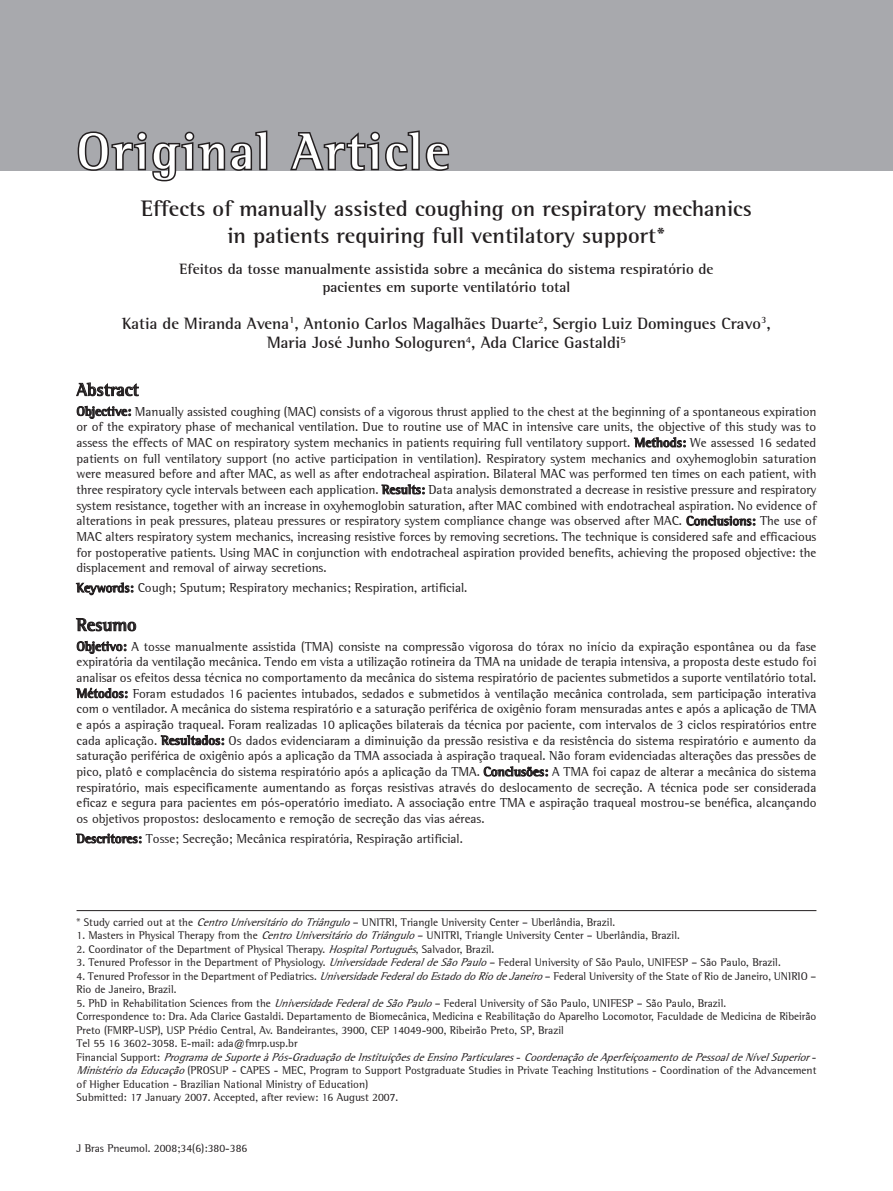
<style>
.page{position:relative;width:893px;height:1191px;background:#fff}
.page>*{position:absolute;margin:0;border:0;box-sizing:border-box;transform-origin:0 0}
.capítulo{font:700 51.75px "Libre Semi Serif S Si";letter-spacing:.05em;color:#fff}
.título___1o_idioma{font:700 22.5px/27px "Libre Semi Serif S Si";color:#231f20;text-align:center}
.resumo___título{font:700 18px "Libre Semi Serif S Si";color:#231f20}
.autores{font:700 16.5px/19.8px "Libre Semi Serif S Si";color:#231f20;text-align:center}
.título___2o_idioma{font:700 15px/18px "Libre Semi Serif S Si";color:#231f20;text-align:center}
.resumo___1o_idioma{font:13.05px/15.6px "Libre Semi Serif S Si";color:#231f20;text-align:justify}
.resumo___2o_idioma{font:13.05px/15.6px "Libre Semi Serif S Si";color:#231f20;text-align:justify}
.palavras-chave___1o{font:13.05px "Libre Semi Serif S Si";color:#231f20}
.palavras-chave___2o{font:13.05px "Libre Semi Serif S Si";color:#231f20}
.endereço{font:11.25px/13.5px "Libre Semi Serif S Si";color:#231f20}
.rodapé{font:11.25px "Libre Semi Serif S Si";color:#231f20}
.s1{font-weight:700}
.s2{font-style:italic}
</style>
<div class="page">
<div style="left:0;top:0;width:893px;height:170px;background:#a8a9ad"></div>
<svg style="left:76px;top:130px;width:193px;height:52px"></svg>
<svg style="left:288px;top:130px;width:163px;height:41px"></svg>
<svg style="left:76px;top:382px;width:63px;height:14px"></svg>
<svg style="left:77px;top:406px;width:54px;height:12px"></svg>
<svg style="left:634px;top:437px;width:52px;height:10px"></svg>
<svg style="left:382px;top:484px;width:43px;height:10px"></svg>
<svg style="left:687px;top:516px;width:68px;height:9px"></svg>
<svg style="left:76px;top:583px;width:57px;height:12px"></svg>
<svg style="left:76px;top:618px;width:60px;height:13px"></svg>
<svg style="left:77px;top:641px;width:49px;height:12px"></svg>
<svg style="left:76px;top:687px;width:51px;height:11px"></svg>
<svg style="left:161px;top:735px;width:63px;height:10px"></svg>
<svg style="left:484px;top:766px;width:64px;height:10px"></svg>
<svg style="left:76px;top:833px;width:65px;height:10px"></svg>
<hr style="left:77px;top:910px;width:739px;height:1px;background:#231f20">
<p class="capítulo" style="left:77px;top:120px;width:374px">Original Article</p>
<p class="título___1o_idioma" style="left:141px;top:195px;width:612px">Effects of manually assisted coughing on respiratory mechanics in patients requiring full ventilatory support*</p>
<p class="título___2o_idioma" style="left:179px;top:260px;width:536px">Efeitos da tosse manualmente assistida sobre a mecânica do sistema respiratório de pacientes em suporte ventilatório total</p>
<p class="autores" style="left:122px;top:313px;width:650px">Katia de Miranda Avena<sup>1</sup>, Antonio Carlos Magalhães Duarte<sup>2</sup>, Sergio Luiz Domingues Cravo<sup>3</sup>,<br>Maria José Junho Sologuren<sup>4</sup>, Ada Clarice Gastaldi<sup>5</sup></p>
<p class="resumo___título" style="left:77px;top:378px;width:64px">Abstract</p>
<p class="resumo___2o_idioma" style="left:77px;top:403px;width:741px"><span class="s1">Objective:</span> Manually assisted coughing (MAC) consists of a vigorous thrust applied to the chest at the beginning of a spontaneous expiration or of the expiratory phase of mechanical ventilation. Due to routine use of MAC in intensive care units, the objective of this study was to assess the effects of MAC on respiratory system mechanics in patients requiring full ventilatory support. <span class="s1">Methods:</span> We assessed 16 sedated patients on full ventilatory support (no active participation in ventilation). Respiratory system mechanics and oxyhemoglobin saturation were measured before and after MAC, as well as after endotracheal aspiration. Bilateral MAC was performed ten times on each patient, with three respiratory cycle intervals between each application. <span class="s1">Results:</span> Data analysis demonstrated a decrease in resistive pressure and respiratory system resistance, together with an increase in oxyhemoglobin saturation, after MAC combined with endotracheal aspiration. No evidence of alterations in peak pressures, plateau pressures or respiratory system compliance change was observed after MAC. <span class="s1">Conclusions:</span> The use of MAC alters respiratory system mechanics, increasing resistive forces by removing secretions. The technique is considered safe and efficacious for postoperative patients. Using MAC in conjunction with endotracheal aspiration provided benefits, achieving the proposed objective: the displacement and removal of airway secretions.</p>
<p class="palavras-chave___2o" style="left:77px;top:580px;width:392px"><span class="s1">Keywords:</span> Cough; Sputum; Respiratory mechanics; Respiration, artificial.</p>
<p class="resumo___título" style="left:77px;top:614px;width:62px">Resumo</p>
<p class="resumo___1o_idioma" style="left:77px;top:638px;width:741px"><span class="s1">Objetivo:</span> A tosse manualmente assistida (TMA) consiste na compressão vigorosa do tórax no início da expiração espontânea ou da fase expiratória da ventilação mecânica. Tendo em vista a utilização rotineira da TMA na unidade de terapia intensiva, a proposta deste estudo foi analisar os efeitos dessa técnica no comportamento da mecânica do sistema respiratório de pacientes submetidos a suporte ventilatório total.<br><span class="s1">Métodos:</span> Foram estudados 16 pacientes intubados, sedados e submetidos à ventilação mecânica controlada, sem participação interativa com o ventilador. A mecânica do sistema respiratório e a saturação periférica de oxigênio foram mensuradas antes e após a aplicação de TMA e após a aspiração traqueal. Foram realizadas 10 aplicações bilaterais da técnica por paciente, com intervalos de 3 ciclos respiratórios entre cada aplicação. <span class="s1">Resultados:</span> Os dados evidenciaram a diminuição da pressão resistiva e da resistência do sistema respiratório e aumento da saturação periférica de oxigênio após a aplicação da TMA associada à aspiração traqueal. Não foram evidenciadas alterações das pressões de pico, platô e complacência do sistema respiratório após a aplicação da TMA. <span class="s1">Conclusões:</span> A TMA foi capaz de alterar a mecânica do sistema respiratório, mais especificamente aumentando as forças resistivas através do deslocamento de secreção. A técnica pode ser considerada eficaz e segura para pacientes em pós-operatório imediato. A associação entre TMA e aspiração traqueal mostrou-se benéfica, alcançando os objetivos propostos: deslocamento e remoção de secreção das vias aéreas.</p>
<p class="palavras-chave___1o" style="left:77px;top:830px;width:388px"><span class="s1">Descritores:</span> Tosse; Secreção; Mecânica respiratória, Respiração artificial.</p>
<p class="endereço" style="left:77px;top:915px;width:540px">* Study carried out at the <span class="s2">CentroUniversitáriodoTriângulo</span>– UNITRI, Triangle University Center – Uberlândia, Brazil.</p>
<p class="endereço" style="left:77px;top:928px;width:605px">1. Masters in Physical Therapy from the <span class="s2">CentroUniversitáriodoTriângulo</span>– UNITRI, Triangle University Center – Uberlândia, Brazil.</p>
<p class="endereço" style="left:77px;top:942px;width:419px">2. Coordinator of the Department of Physical Therapy. <span class="s2">HospitalPortuguês</span>, Salvador, Brazil.</p>
<p class="endereço" style="left:77px;top:955px;width:706px">3. Tenured Professor in the Department of Physiology. <span class="s2">UniversidadeFederaldeSãoPaulo</span>– Federal University of São Paulo, UNIFESP – São Paulo, Brazil.</p>
<p class="endereço" style="left:77px;top:969px;width:741px">4. Tenured Professor in the Department of Pediatrics. <span class="s2">UniversidadeFederaldoEstadodoRiodeJaneiro</span>– Federal University of the State of Rio de Janeiro, UNIRIO –<br>Rio de Janeiro, Brazil.</p>
<p class="endereço" style="left:77px;top:996px;width:651px">5. PhD in Rehabilitation Sciences from the <span class="s2">UniversidadeFederaldeSãoPaulo</span>– Federal University of São Paulo, UNIFESP – São Paulo, Brazil.</p>
<p class="endereço" style="left:77px;top:1009px;width:741px">Correspondence to: Dra. Ada Clarice Gastaldi. Departamento de Biomecânica, Medicina e Reabilitação do Aparelho Locomotor, Faculdade de Medicina de Ribeirão<br>Preto (FMRP-USP), USP Prédio Central, Av. Bandeirantes, 3900, CEP 14049-900, Ribeirão Preto, SP, Brazil</p>
<p class="endereço" style="left:77px;top:1036px;width:223px">Tel 55 16 3602-3058. E-mail: ada@fmrp.usp.br</p>
<p class="endereço" style="left:77px;top:1050px;width:741px;text-align:justify">F i n a n c i a l S u p p o r t : <span class="s2">ProgramadeSuporteàPós-GraduaçãodeInstituiçõesdeEnsinoParticulares</span>- <span class="s2">CoordenaçãodeAperfeiçoamentodePessoaldeNívelSuperior</span> - <span class="s2">MinistériodaEducação</span>(PROSUP - CAPES - MEC, Program to Support Postgraduate Studies in Private Teaching Institutions - Coordination of the Advancement of Higher Education - Brazilian National Ministry of Education)</p>
<p class="endereço" style="left:77px;top:1090px;width:323px">Submitted: 17 January 2007. Accepted, after review: 16 August 2007.</p>
<p class="rodapé" style="left:77px;top:1141px;width:172px">J Bras Pneumol. 2008;34(6):380-386</p>
</div>
